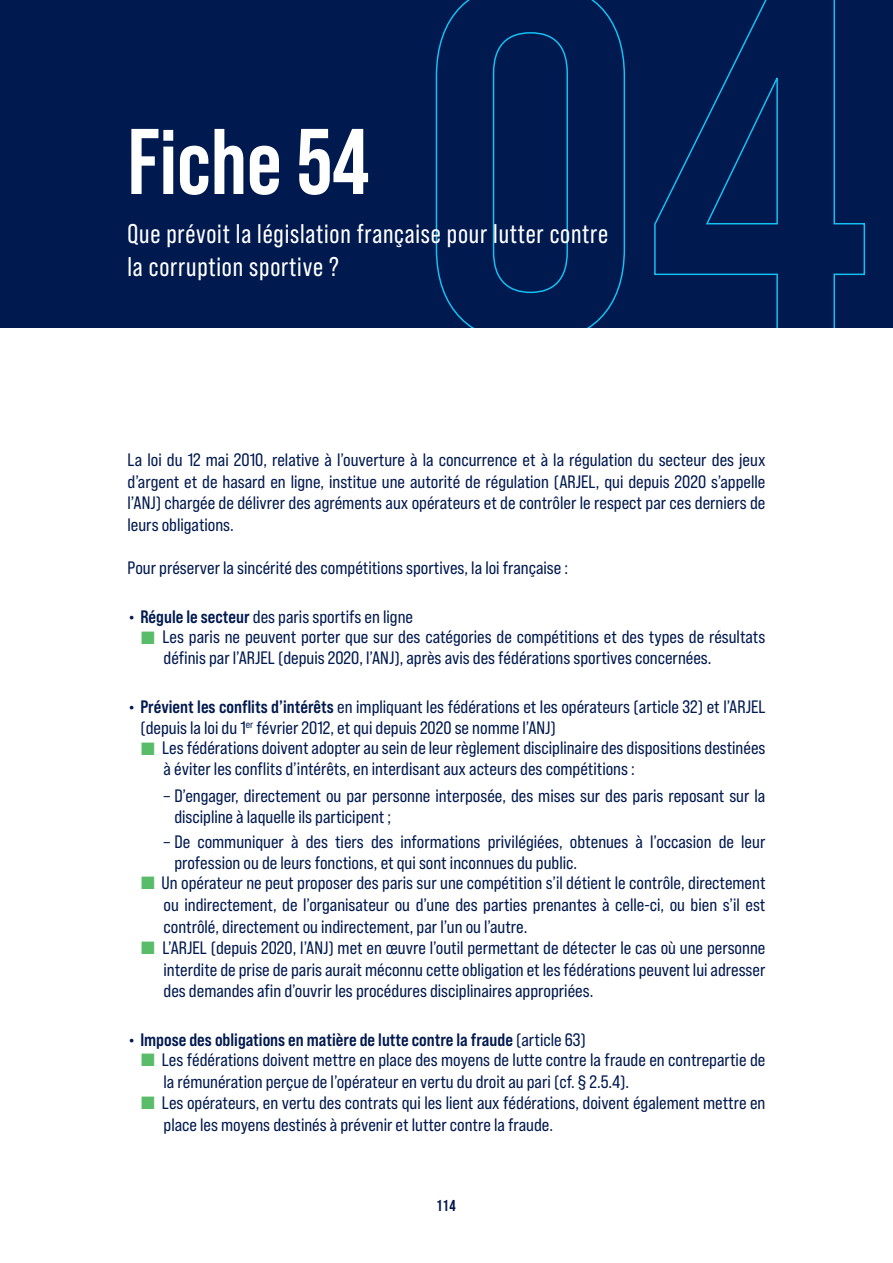
<style>
.page{position:relative;width:893px;height:1263px;background:#fff}
.page>*{position:absolute;margin:0;border:0;box-sizing:border-box;transform-origin:0 0}
.Titre_62_pt{font:700 93px "Bebas Neue Pro";color:#fff}
.Sous-titre_18_pt{font:27px/32.4px "Bebas Neue Pro";letter-spacing:.03em;color:#fff}
.Texte_courant_12_pt{font:18px/21.6px "Bebas Neue Pro Sm E Rg";color:#00194f}
.t1{font:18px "Bebas Neue Pro Sm E Bd";color:#00194f}
.t2{font:700 15.75px "Bebas Neue Pro";color:#00194f}
.s1{font-family:"Bebas Neue Pro Exp Bd"}
.s2{font-family:"Bebas Neue Pro Sm E Bd"}
.s3{color:#59bc68}
.s4{font-family:"Bebas Neue Pro Sm E Rg"}
</style>
<div class="page">
<div style="left:0;top:0;width:893px;height:327px;background:#00194f"></div>
<svg style="left:435px;top:0;width:191px;height:327px"></svg>
<svg style="left:654px;top:0;width:212px;height:327px"></svg>
<p class="Titre_62_pt" style="left:128px;top:109px;width:243px">Fiche 54</p>
<p class="Sous-titre_18_pt" style="left:128px;top:218px;width:482px">Que prévoit la législation française pour lutter contre la corruption sportive ?</p>
<p class="Texte_courant_12_pt" style="left:128px;top:449px;width:639px;text-align:justify">La loi du 12 mai 2010, relative à l’ouverture à la concurrence et à la régulation du secteur des jeux d’argent et de hasard en ligne, institue une autorité de régulation (ARJEL, qui depuis 2020 s’appelle l’ANJ) chargée de délivrer des agréments aux opérateurs et de contrôler le respect par ces derniers de leurs obligations.</p>
<p class="Texte_courant_12_pt" style="left:128px;top:557px;width:442px">Pour préserver la sincérité des compétitions sportives, la loi française :</p>
<p class="Texte_courant_12_pt" style="left:128px;top:605px;width:286px"><span class="s1">•</span> <span class="s2">Régule le secteur</span> des paris sportifs en ligne</p>
<p class="Texte_courant_12_pt" style="left:164px;top:625px;width:603px;text-indent:-23px"><span class="s3">■</span> Les paris ne peuvent porter que sur des catégories de compétitions et des types de résultats définis par l’ARJEL (depuis 2020, l’ANJ), après avis des fédérations sportives concernées.</p>
<p class="Texte_courant_12_pt" style="left:140px;top:695px;width:627px;line-height:21px;text-indent:-12px"><span class="s1">•</span> <span class="s2">Prévient les conflits d’intérêts</span> en impliquant les fédérations et les opérateurs (article 32) et l’ARJEL (depuis la loi du 1<sup>er</sup> février 2012, et qui depuis 2020 se nomme l’ANJ)</p>
<p class="Texte_courant_12_pt" style="left:164px;top:736px;width:603px;text-indent:-23px"><span class="s3">■</span> Les fédérations doivent adopter au sein de leur règlement disciplinaire des dispositions destinées à éviter les conflits d’intérêts, en interdisant aux acteurs des compétitions :</p>
<p class="Texte_courant_12_pt" style="left:174px;top:785px;width:592px;line-height:21px;text-indent:-10px">– D’engager, directement ou par personne interposée, des mises sur des paris reposant sur la discipline à laquelle ils participent ;</p>
<p class="Texte_courant_12_pt" style="left:174px;top:831px;width:593px;line-height:21px;text-indent:-10px">– De communiquer à des tiers des informations privilégiées, obtenues à l’occasion de leur profession ou de leurs fonctions, et qui sont inconnues du public.</p>
<p class="Texte_courant_12_pt" style="left:164px;top:872px;width:603px;text-align:justify;text-indent:-23px"><span class="s3">■</span> Un opérateur ne peut proposer des paris sur une compétition s’il détient le contrôle, directement ou indirectement, de l’organisateur ou d’une des parties prenantes à celle-ci, ou bien s’il est contrôlé, directement ou indirectement, par l’un ou l’autre.</p>
<p class="Texte_courant_12_pt" style="left:164px;top:937px;width:603px;text-align:justify;text-indent:-23px"><span class="s3">■</span> L’ARJEL (depuis 2020, l’ANJ) met en œuvre l’outil permettant de détecter le cas où une personne interdite de prise de paris aurait méconnu cette obligation et les fédérations peuvent lui adresser des demandes afin d’ouvrir les procédures disciplinaires appropriées.</p>
<p class="t1" style="left:128px;top:1029px;width:459px"><span class="s1">•</span> Impose des obligations en matière de lutte contre la fraude <span class="s4">(article 63)</span></p>
<p class="Texte_courant_12_pt" style="left:164px;top:1048px;width:603px;text-indent:-23px"><span class="s3">■</span> Les fédérations doivent mettre en place des moyens de lutte contre la fraude en contrepartie de la rémunération perçue de l’opérateur en vertu du droit au pari (cf. § 2.5.4).</p>
<p class="Texte_courant_12_pt" style="left:164px;top:1092px;width:603px;text-indent:-23px"><span class="s3">■</span> Les opérateurs, en vertu des contrats qui les lient aux fédérations, doivent également mettre en place les moyens destinés à prévenir et lutter contre la fraude.</p>
<p class="t2" style="left:437px;top:1196px;width:20px">114</p>
</div>
